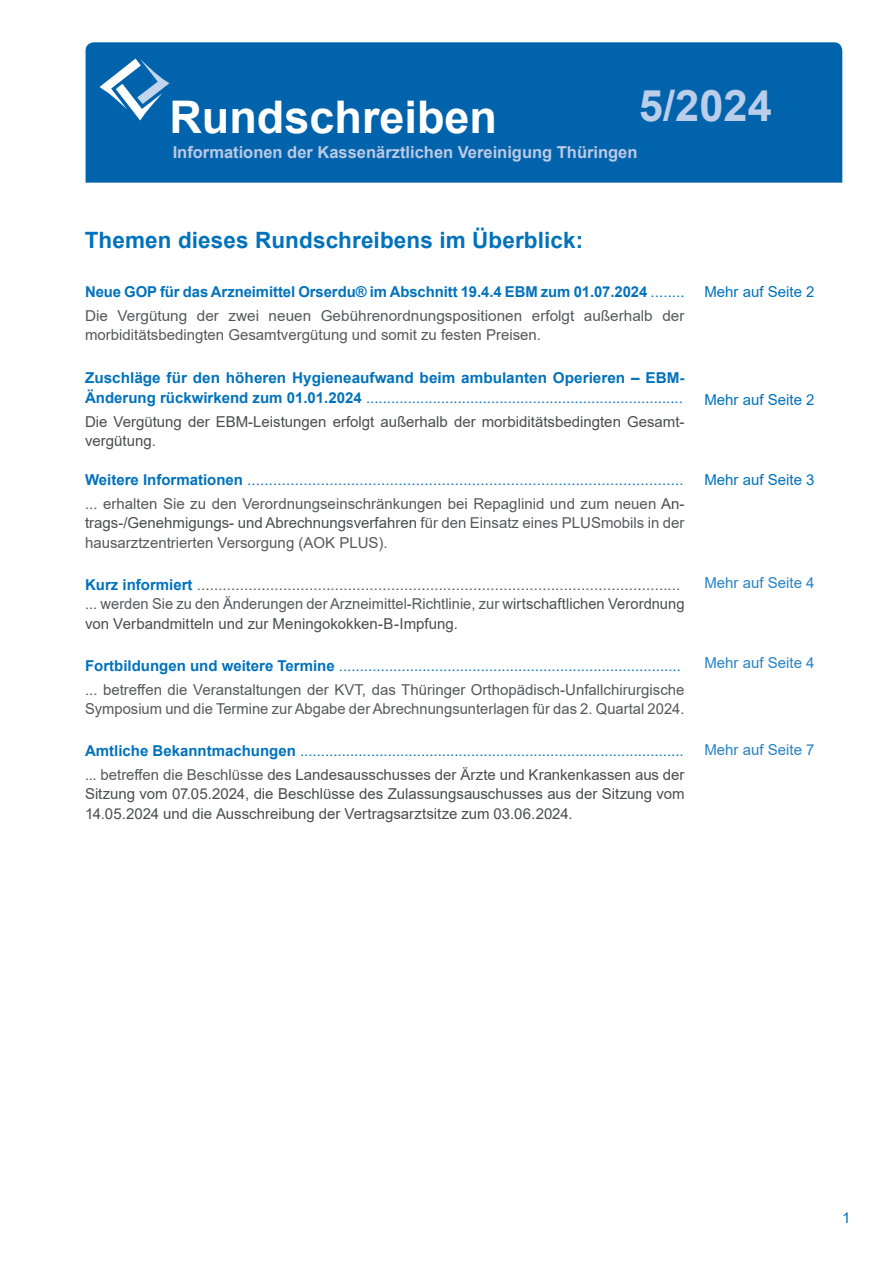
<style>
.page{position:relative;width:893px;height:1263px;background:#fff}
.page>*{position:absolute;margin:0;border:0;box-sizing:border-box;transform-origin:0 0}
.t1{font:700 45px "Arial";color:#fff}
.t2{font:700 43.5px "Arial";color:#bacde9}
.t3{font:700 22.5px "Arial";letter-spacing:.005em;color:#0072bc}
.t4{font:700 16.5px "Arial";color:#bcc9e6}
.t5{font:15px/19.5px "Arial";color:#57585a}
.t6{font:15px/23.7px "Arial";color:#0072bc}
.t7{font:15px/19.5px "Arial";color:#4b4c4d}
.t8{font:700 15px/19.5px "Arial";color:#0072bc}
.t9{font:15px "Arial";color:#2783c5}
.s1{font-weight:700;color:#0072bc}
.s2{color:#0072bc}
.s3{font-weight:400}
.s4{font-weight:700}
.s5{color:#57585a}
.s6{color:#4b4c4d}
</style>
<div class="page">
<div style="left:86px;top:42px;width:756px;height:141px;background:#0163ab"></div>
<svg style="left:100px;top:59px;width:69px;height:61px"></svg>
<h2 class="t2" style="left:639px;top:75px;width:135px">5/2024</h2>
<h1 class="t1" style="left:169px;top:92px;width:329px">Rundschreiben</h1>
<p class="t4" style="left:173px;top:143px;width:466px">Informationen der Kassenärztlichen Vereinigung Thüringen</p>
<h3 class="t3" style="left:85px;top:224px;width:500px">Themen dieses Rundschreibens im Überblick:</h3>
<p class="t5" style="left:85px;top:280px;width:601px;line-height:23.7px"><span class="s1">Neue GOP für das Arzneimittel Orserdu® im Abschnitt 19.4.4 EBM zum 01.07.2024</span> <span class="s2">........<br></span>Die Vergütung der zwei neuen Gebührenordnungspositionen erfolgt außerhalb der</p>
<p class="t5" style="left:85px;top:325px;width:458px">morbiditätsbedingten Gesamtvergütung und somit zu festen Preisen.</p>
<p class="t8" style="left:85px;top:369px;width:601px">Zuschläge für den höheren Hygieneaufwand beim ambulanten Operieren – EBM-<br>Änderung rückwirkend zum 01.01.2024 <span class="s3">............................................................................</span></p>
<p class="t7" style="left:85px;top:412px;width:601px">Die Vergütung der EBM-Leistungen erfolgt außerhalb der morbiditätsbedingten Gesamt&shy;vergütung.</p>
<p class="t6" style="left:85px;top:468px;width:601px"><span class="s4">Weitere Informationen</span> ..................................................................................................... <span class="s5">... erhalten Sie zu den Verordnungseinschränkungen bei Repaglinid und zum neuen</span> <span class="s6">An-</span></p>
<p class="t5" style="left:85px;top:513px;width:601px"><span class="s6">trags-/Genehmigungs- und Abrechnungsverfahren</span> für den Einsatz eines PLUSmobils in der hausarztzentrierten Versorgung (AOK PLUS).</p>
<p class="t5" style="left:85px;top:575px;width:601px"><span class="s1">Kurz informiert</span> ................................................................................................................ ... werden Sie zu den Änderungen der Arzneimittel-Richtlinie, zur w<span class="s6">irtschaftlichen Verordnung von Verbandmitteln und zur Meningokokken-B-Impfung.</span></p>
<p class="t6" style="left:85px;top:654px;width:601px"><span class="s4">Fortbildungen und weitere Termine</span> .................................................................................. <span class="s5">... betreffen die Veranstaltungen der KVT, das Thüringer Orthopädisch-Unfallchirurgische</span></p>
<p class="t5" style="left:85px;top:699px;width:601px">Symposium und die Termine zur Abgabe der Abrechnungsunterlagen für das 2. Quartal 2024.</p>
<p class="t6" style="left:85px;top:739px;width:601px"><span class="s4">Amtliche Bekanntmachungen</span> ............................................................................................ <span class="s5">... betreffen die Beschlüsse</span> <span class="s6">des Landesausschusses der Ärzte und Krankenkassen aus der</span></p>
<p class="t7" style="left:85px;top:784px;width:601px">Sitzung vom 07.05.2024, die Beschlüsse des Zulassungsauschusses aus der Sitzung vom<br>14.05.2024 und die Ausschreibung der Vertragsarztsitze zum 03.06.2024.</p>
<p class="t6" style="left:704px;top:280px;width:112px">Mehr auf Seite 2</p>
<p class="t6" style="left:704px;top:387px;width:112px">Mehr auf Seite 2</p>
<p class="t6" style="left:704px;top:467px;width:112px">Mehr auf Seite 3</p>
<p class="t9" style="left:704px;top:572px;width:112px">Mehr auf Seite 4</p>
<p class="t9" style="left:704px;top:653px;width:112px">Mehr auf Seite 4</p>
<p class="t9" style="left:704px;top:740px;width:112px">Mehr auf Seite 7</p>
<p class="t6" style="left:842px;top:1206px;width:10px">1</p>
</div>
